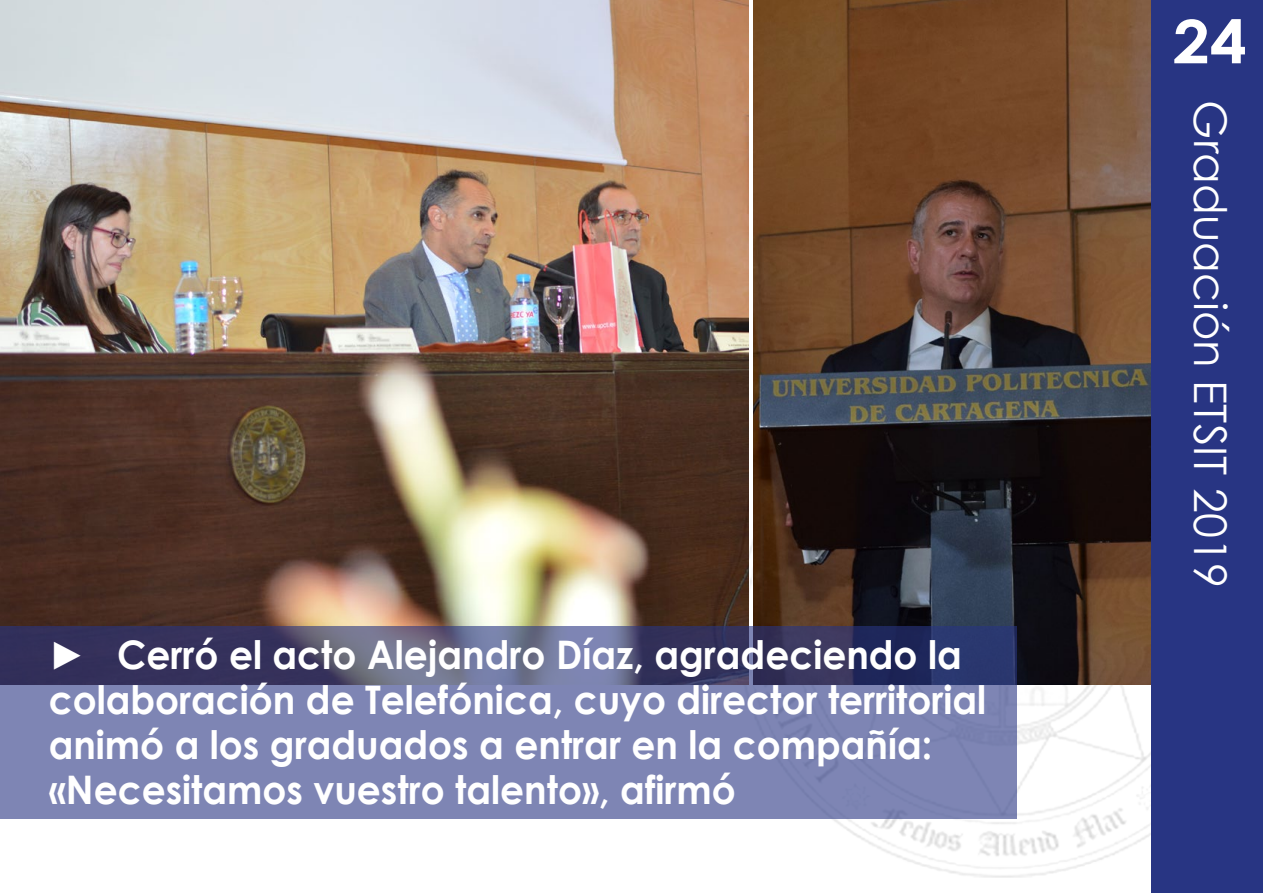
<style>
.page{position:relative;width:1263px;height:893px;background:#fff}
.page>*{position:absolute;margin:0;border:0;box-sizing:border-box;transform-origin:0 0}
.t1{font:700 60px "Century Gothic";color:#fff;scale:1.1 1}
.t2{font:45px "Century Gothic";color:#fff}
.t3{font:700 39.3px/45px "Century Gothic";color:#fff;scale:.95 1}
</style>
<div class="page">
<img style="left:729px;top:355px;width:422px;height:523px">
<img style="left:0;top:0;width:748px;height:626px">
<img style="left:754px;top:0;width:397px;height:684px">
<div style="left:1151px;top:0;width:112px;height:893px;background:#283583"></div>
<svg style="left:0;top:626px;width:1016px;height:192px;background:#6c719e"></svg>
<p class="t3" style="left:49px;top:630px;width:988px">► Cerró el acto Alejandro Díaz, agradeciendo la colaboración de Telefónica, cuyo director territorial animó a los graduados a entrar en la compañía: «Necesitamos vuestro talento», afirmó</p>
<h1 class="t1" style="left:1173px;top:-4px;width:69px">24</h1>
<p class="t2" style="left:1242px;top:100px;width:489px;rotate:90deg">Graduación ETSIT 2019</p>
</div>
